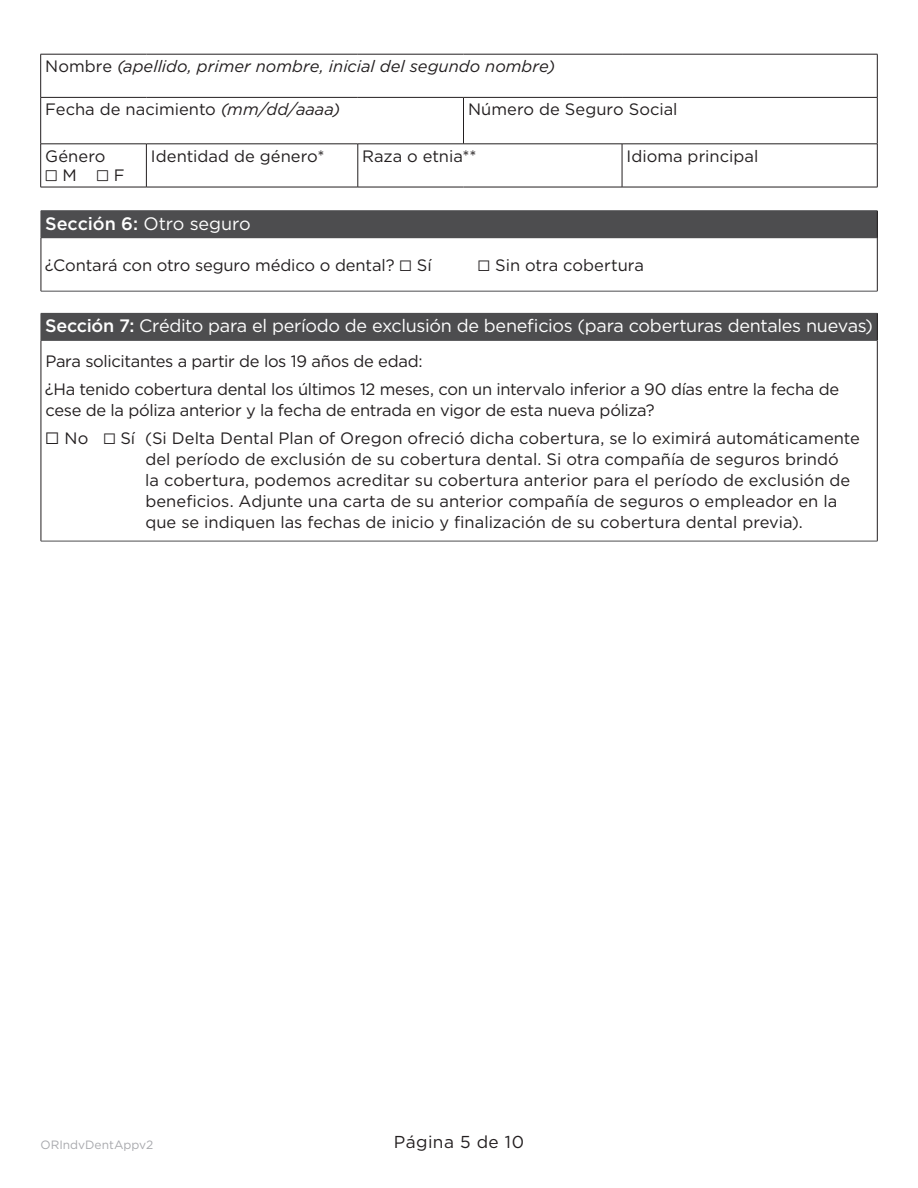
<style>
.page{position:relative;width:918px;height:1188px;background:#fff}
.page>*{position:absolute;margin:0;border:0;box-sizing:border-box;transform-origin:0 0}
.t1{font:18px "Gotham";letter-spacing:-.015em;color:#fff}
.t2{font:17.25px "Gotham";letter-spacing:.025em;color:#231f20}
.app_copy{font:16.5px/21px "Gotham";letter-spacing:-.005em;color:#231f20}
.app_table_copy{font:16.5px "Gotham";color:#231f20}
.app_table_copy-2{font:italic 16.5px "Gotham";color:#231f20}
.t3{font:12px "Gotham";color:#a8a9ad}
.s1{font-style:normal}
.s2{font-style:italic}
.s3{font-weight:500}
</style>
<div class="page">
<hr style="left:877px;top:54px;width:1px;height:43px;background:#231f20">
<hr style="left:877px;top:98px;width:1px;height:46px;background:#231f20">
<hr style="left:463px;top:98px;width:1px;height:46px;background:#231f20">
<hr style="left:40px;top:54px;width:106px;height:1px;background:#231f20">
<hr style="left:40px;top:54px;width:1px;height:43px;background:#231f20">
<hr style="left:146px;top:54px;width:212px;height:1px;background:#231f20">
<hr style="left:358px;top:54px;width:106px;height:1px;background:#231f20">
<hr style="left:464px;top:54px;width:158px;height:1px;background:#231f20">
<hr style="left:622px;top:54px;width:256px;height:1px;background:#231f20">
<hr style="left:40px;top:97px;width:106px;height:1px;background:#231f20">
<hr style="left:40px;top:98px;width:1px;height:46px;background:#231f20">
<hr style="left:146px;top:97px;width:212px;height:1px;background:#231f20">
<hr style="left:358px;top:97px;width:106px;height:1px;background:#231f20">
<hr style="left:464px;top:97px;width:158px;height:1px;background:#231f20">
<hr style="left:622px;top:97px;width:256px;height:1px;background:#231f20">
<hr style="left:622px;top:144px;width:1px;height:43px;background:#231f20">
<hr style="left:877px;top:144px;width:1px;height:43px;background:#231f20">
<hr style="left:40px;top:144px;width:106px;height:1px;background:#231f20">
<hr style="left:40px;top:144px;width:1px;height:43px;background:#231f20">
<hr style="left:40px;top:187px;width:106px;height:1px;background:#231f20">
<hr style="left:146px;top:144px;width:212px;height:1px;background:#231f20">
<hr style="left:146px;top:144px;width:1px;height:43px;background:#231f20">
<hr style="left:146px;top:187px;width:212px;height:1px;background:#231f20">
<hr style="left:358px;top:144px;width:106px;height:1px;background:#231f20">
<hr style="left:358px;top:144px;width:1px;height:43px;background:#231f20">
<hr style="left:464px;top:144px;width:158px;height:1px;background:#231f20">
<hr style="left:622px;top:144px;width:256px;height:1px;background:#231f20">
<hr style="left:358px;top:187px;width:106px;height:1px;background:#231f20">
<hr style="left:464px;top:187px;width:158px;height:1px;background:#231f20">
<hr style="left:622px;top:187px;width:256px;height:1px;background:#231f20">
<div style="left:41px;top:211px;width:836px;height:27px;background:#4d4d4f"></div>
<svg style="left:877px;top:211px;width:1px;height:27px"></svg>
<hr style="left:877px;top:238px;width:1px;height:53px;background:#231f20">
<hr style="left:41px;top:210px;width:837px;height:1px;background:#4d4d4f">
<hr style="left:41px;top:238px;width:1px;height:53px;background:#231f20">
<hr style="left:41px;top:291px;width:837px;height:1px;background:#4d4d4f">
<div style="left:41px;top:313px;width:836px;height:27px;background:#4d4d4f"></div>
<svg style="left:877px;top:314px;width:1px;height:26px"></svg>
<hr style="left:877px;top:340px;width:1px;height:201px;background:#231f20">
<hr style="left:41px;top:313px;width:837px;height:1px;background:#4d4d4f">
<hr style="left:41px;top:340px;width:836px;height:1px;background:#4d4d4f">
<hr style="left:41px;top:341px;width:1px;height:200px;background:#231f20">
<hr style="left:41px;top:541px;width:837px;height:1px;background:#4d4d4f">
<p class="app_table_copy-2" style="left:45px;top:57px;width:512px"><span class="s1">Nombre</span> (apellido, primer nombre, inicial del segundo nombre)</p>
<p class="app_table_copy" style="left:45px;top:99px;width:297px">Fecha de nacimiento <span class="s2">(mm/dd/aaaa)</span></p>
<p class="app_table_copy" style="left:468px;top:99px;width:211px">Número de Seguro Social</p>
<p class="app_table_copy" style="left:45px;top:145px;width:62px">Género</p>
<p class="app_table_copy" style="left:63px;top:165px;width:16px">M</p>
<p class="app_table_copy" style="left:114px;top:165px;width:12px">F</p>
<p class="app_table_copy" style="left:151px;top:145px;width:175px">Identidad de género*</p>
<p class="app_table_copy" style="left:362px;top:145px;width:116px">Raza o etnia**</p>
<p class="app_table_copy" style="left:627px;top:145px;width:133px">Idioma principal</p>
<p class="t1" style="left:45px;top:212px;width:207px"><span class="s3">Sección 6:</span> Otro seguro</p>
<p class="app_copy" style="left:45px;top:254px;width:389px">¿Contará con otro seguro médico o dental? ☐ Sí</p>
<p class="app_copy" style="left:477px;top:254px;width:168px">☐ Sin otra cobertura</p>
<p class="t1" style="left:45px;top:314px;width:829px"><span class="s3">Sección 7:</span> Crédito para el período de exclusión de beneficios (para coberturas dentales nuevas)</p>
<p class="app_copy" style="left:45px;top:350px;width:379px">Para solicitantes a partir de los 19 años de edad:</p>
<p class="app_copy" style="left:45px;top:378px;width:796px">¿Ha tenido cobertura dental los últimos 12 meses, con un intervalo inferior a 90 días entre la fecha de cese de la póliza anterior y la fecha de entrada en vigor de esta nueva póliza?</p>
<p class="app_copy" style="left:145px;top:427px;width:716px;text-indent:-100px">☐ No ☐ Sí (Si Delta Dental Plan of Oregon ofreció dicha cobertura, se lo eximirá automáticamente del período de exclusión de su cobertura dental. Si otra compañía de seguros brindó<br>la cobertura, podemos acreditar su cobertura anterior para el período de exclusión de beneficios. Adjunte una carta de su anterior compañía de seguros o empleador en la que se indiquen las fechas de inicio y finalización de su cobertura dental previa).</p>
<p class="t3" style="left:40px;top:1137px;width:114px">ORIndvDentAppv2</p>
<p class="t2" style="left:394px;top:1130px;width:132px">Página 5 de 10</p>
</div>
